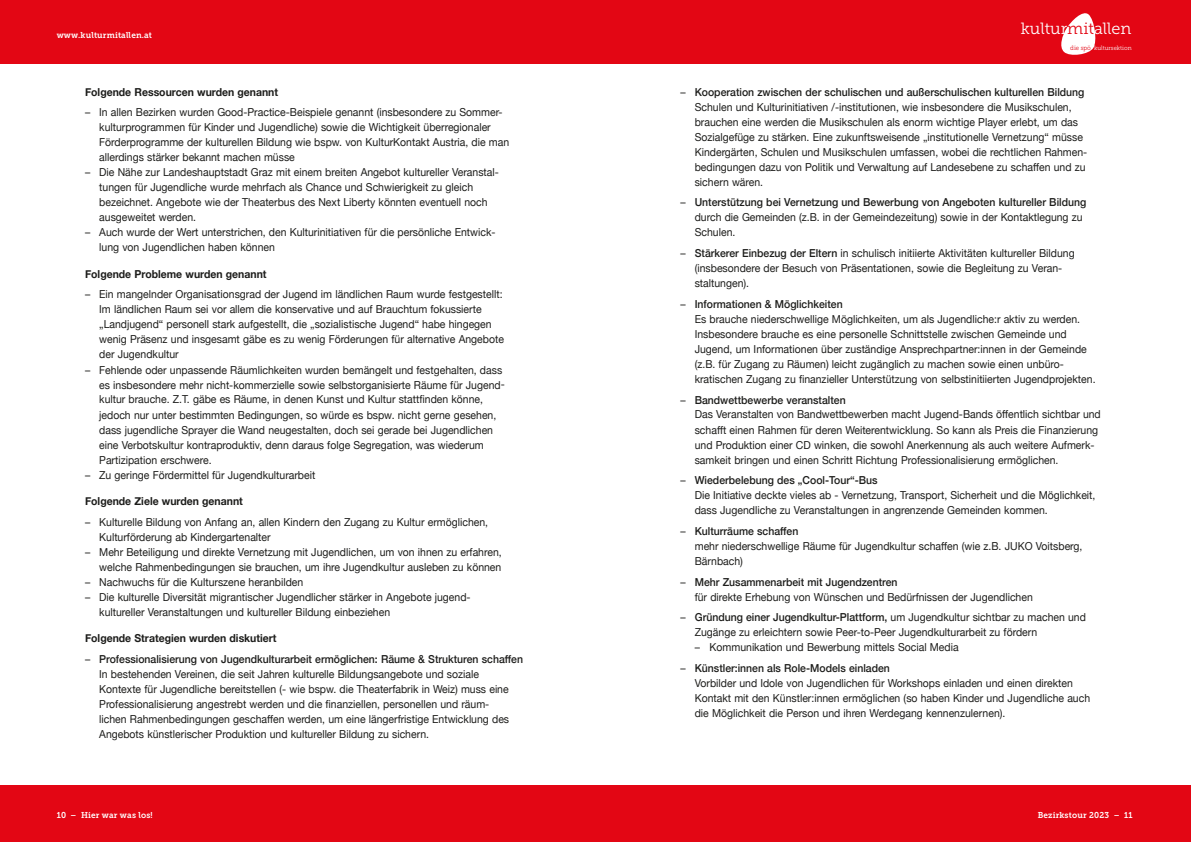
<style>
.page{position:relative;width:1191px;height:842px;background:#fff}
.page>*{position:absolute;margin:0;border:0;box-sizing:border-box;transform-origin:0 0}
.t1{font:16.2px "Museo Slab 300";color:#fff}
.t2{font:11px/15px "Helvetica Neue";color:#1d1d1b;scale:.95 1}
.t3{font:700 11px "Helvetica Neue";color:#1d1d1b;scale:.95 1}
.t4{font:8.5px "Museo Slab 700";letter-spacing:.02em;color:#fff;scale:.96 1}
.t5{font:6.1px "Museo Slab 300";color:#fff;scale:.96 1}
.s1{font-weight:500}
.s2{color:#e30614}
.s3{font-size:6.3px;color:#e30614}
</style>
<div class="page">
<div style="left:0;top:0;width:1191px;height:64px;background:#e30614"></div>
<div style="left:0;top:785px;width:1191px;height:57px;background:#e30614"></div>
<svg style="left:1061px;top:13px;width:35px;height:42px"></svg>
<p class="t4" style="left:57px;top:30px;width:101px">www.kulturmitallen.at</p>
<p class="t3" style="left:85px;top:83px;width:205px">Folgende Ressourcen wurden genannt</p>
<p class="t2" style="left:99px;top:106px;width:433px;text-indent:-14px">– In allen Bezirken wurden Good-Practice-Beispiele genannt (insbesondere zu Sommer&shy;kulturprogrammen für Kinder und Jugendliche) sowie die Wichtigkeit überregionaler Förderprogramme der kulturellen Bildung wie bspw. von KulturKontakt Austria, die man allerdings stärker bekannt machen müsse</p>
<p class="t2" style="left:99px;top:166px;width:422px;text-indent:-14px">– Die Nähe zur Landeshauptstadt Graz mit einem breiten Angebot kultureller Veranstal&shy;tungen für Jugendliche wurde mehrfach als Chance und Schwierigkeit zu gleich bezeichnet. Angebote wie der Theaterbus des Next Liberty könnten eventuell noch ausgeweitet werden.</p>
<p class="t2" style="left:99px;top:226px;width:419px;text-indent:-14px">– Auch wurde der Wert unterstrichen, den Kulturinitiativen für die persönliche Entwick&shy;lung von Jugendlichen haben können</p>
<p class="t3" style="left:85px;top:265px;width:192px">Folgende Probleme wurden genannt</p>
<p class="t2" style="left:99px;top:288px;width:427px;text-indent:-14px">– Ein mangelnder Organisationsgrad der Jugend im ländlichen Raum wurde festgestellt:<br>Im ländlichen Raum sei vor allem die konservative und auf Brauchtum fokussierte „Landjugend“ personell stark aufgestellt, die „sozialistische Jugend“ habe hingegen wenig Präsenz und insgesamt gäbe es zu wenig Förderungen für alternative Angebote der Jugendkultur</p>
<p class="t2" style="left:99px;top:363px;width:428px;text-indent:-14px">– Fehlende oder unpassende Räumlichkeiten wurden bemängelt und festgehalten, dass es insbesondere mehr nicht-kommerzielle sowie selbstorganisierte Räume für Jugend&shy;kultur brauche. Z.T. gäbe es Räume, in denen Kunst und Kultur stattfinden könne, jedoch nur unter bestimmten Bedingungen, so würde es bspw. nicht gerne gesehen, dass jugendliche Sprayer die Wand neugestalten, doch sei gerade bei Jugendlichen eine Verbotskultur kontraproduktiv, denn daraus folge Segregation, was wiederum Partizipation erschwere.</p>
<p class="t2" style="left:85px;top:468px;width:244px">– Zu geringe Fördermittel für Jugendkulturarbeit</p>
<p class="t3" style="left:85px;top:492px;width:168px">Folgende Ziele wurden genannt</p>
<p class="t2" style="left:99px;top:515px;width:411px;text-indent:-14px">– Kulturelle Bildung von Anfang an, allen Kindern den Zugang zu Kultur ermöglichen,<br>Kulturförderung ab Kindergartenalter</p>
<p class="t2" style="left:85px;top:545px;width:440px;text-align:right">– Mehr Beteiligung und direkte Vernetzung mit Jugendlichen, um von ihnen zu erfahren, welche Rahmenbedingungen sie brauchen, um ihre Jugendkultur ausleben zu können</p>
<p class="t2" style="left:85px;top:575px;width:231px">– Nachwuchs für die Kulturszene heranbilden</p>
<p class="t2" style="left:99px;top:590px;width:391px;text-indent:-14px">– Die kulturelle Diversität migrantischer Jugendlicher stärker in Angebote jugend&shy;kultureller Veranstaltungen und kultureller Bildung einbeziehen</p>
<p class="t3" style="left:85px;top:629px;width:203px">Folgende Strategien wurden diskutiert</p>
<p class="t2" style="left:99px;top:652px;width:447px;text-indent:-14px">– <span class="s1">Professionalisierung von Jugendkulturarbeit ermöglichen: Räume &amp; Strukturen schaffen </span>In bestehenden Vereinen, die seit Jahren kulturelle Bildungsangebote und soziale Kontexte für Jugendliche bereitstellen (- wie bspw. die Theaterfabrik in Weiz) muss eine Professionalisierung angestrebt werden und die finanziellen, personellen und räum-<br>lichen Rahmenbedingungen geschaffen werden, um eine längerfristige Entwicklung des Angebots künstlerischer Produktion und kultureller Bildung zu sichern.</p>
<h1 class="t1" style="left:1020px;top:19px;width:112px">kultur<span class="s2">mit</span>allen</h1>
<p class="t5" style="left:1070px;top:45px;width:65px"><span class="s3">die spö</span> kultursektion</p>
<p class="t2" style="left:694px;top:85px;width:414px;text-indent:-14px">– <span class="s1">Kooperation zwischen der schulischen und außerschulischen kulturellen Bildung </span>Schulen und Kulturinitiativen /-institutionen, wie insbesondere die Musikschulen, brauchen eine werden die Musikschulen als enorm wichtige Player erlebt, um das Sozialgefüge zu stärken. Eine zukunftsweisende „institutionelle Vernetzung“ müsse Kindergärten, Schulen und Musikschulen umfassen, wobei die rechtlichen Rahmen&shy;bedingungen dazu von Politik und Verwaltung auf Landesebene zu schaffen und zu sichern wären.</p>
<p class="t2" style="left:694px;top:196px;width:414px;text-indent:-14px">– <span class="s1">Unterstützung bei Vernetzung und Bewerbung von Angeboten kultureller Bildung </span>durch die Gemeinden (z.B. in der Gemeindezeitung) sowie in der Kontaktlegung zu<br>Schulen.</p>
<p class="t2" style="left:694px;top:246px;width:401px;text-indent:-14px">– <span class="s1">Stärkerer Einbezug der Eltern</span> in schulisch initiierte Aktivitäten kultureller Bildung (insbesondere der Besuch von Präsentationen, sowie die Begleitung zu Veran&shy;staltungen).</p>
<p class="t2" style="left:694px;top:297px;width:423px;text-indent:-14px">– <span class="s1">Informationen &amp; Möglichkeiten<br></span>Es brauche niederschwellige Möglichkeiten, um als Jugendliche:r aktiv zu werden.<br>Insbesondere brauche es eine personelle Schnittstelle zwischen Gemeinde und Jugend, um Informationen über zuständige Ansprechpartner:innen in der Gemeinde (z.B. für Zugang zu Räumen) leicht zugänglich zu machen sowie einen unbüro-- kratischen Zugang zu finanzieller Unterstützung von selbstinitiierten Jugendprojekten.</p>
<p class="t2" style="left:694px;top:393px;width:429px;text-indent:-14px">– <span class="s1">Bandwettbewerbe veranstalten<br></span>Das Veranstalten von Bandwettbewerben macht Jugend-Bands öffentlich sichtbar und schafft einen Rahmen für deren Weiterentwicklung. So kann als Preis die Finanzierung und Produktion einer CD winken, die sowohl Anerkennung als auch weitere Aufmerk&shy;samkeit bringen und einen Schritt Richtung Professionalisierung ermöglichen.</p>
<p class="t2" style="left:694px;top:473px;width:423px;text-indent:-14px">– <span class="s1">Wiederbelebung des „Cool-Tour“-Bus<br></span>Die Initiative deckte vieles ab - Vernetzung, Transport, Sicherheit und die Möglichkeit, dass Jugendliche zu Veranstaltungen in angrenzende Gemeinden kommen.</p>
<p class="t2" style="left:694px;top:524px;width:409px;text-indent:-14px">– <span class="s1">Kulturräume schaffen<br></span>mehr niederschwellige Räume für Jugendkultur schaffen (wie z.B. JUKO Voitsberg,<br>Bärnbach)</p>
<p class="t2" style="left:694px;top:575px;width:357px;text-indent:-14px">– <span class="s1">Mehr Zusammenarbeit mit Jugendzentren<br></span>für direkte Erhebung von Wünschen und Bedürfnissen der Jugendlichen</p>
<p class="t2" style="left:694px;top:610px;width:413px;text-indent:-14px">– <span class="s1">Gründung einer Jugendkultur-Plattform,</span> um Jugendkultur sichtbar zu machen und<br>Zugänge zu erleichtern sowie Peer-to-Peer Jugendkulturarbeit zu fördern</p>
<p class="t2" style="left:694px;top:640px;width:279px">– Kommunikation und Bewerbung mittels Social Media</p>
<p class="t2" style="left:694px;top:661px;width:418px;text-indent:-14px">– <span class="s1">Künstler:innen als Role-Models einladen<br></span>Vorbilder und Idole von Jugendlichen für Workshops einladen und einen direkten Kontakt mit den Künstler:innen ermöglichen (so haben Kinder und Jugendliche auch die Möglichkeit die Person und ihren Werdegang kennenzulernen).</p>
<p class="t4" style="left:57px;top:810px;width:101px">10 – Hier war was los!</p>
<p class="t4" style="left:1037px;top:810px;width:100px">Bezirkstour 2023 – 11</p>
</div>
